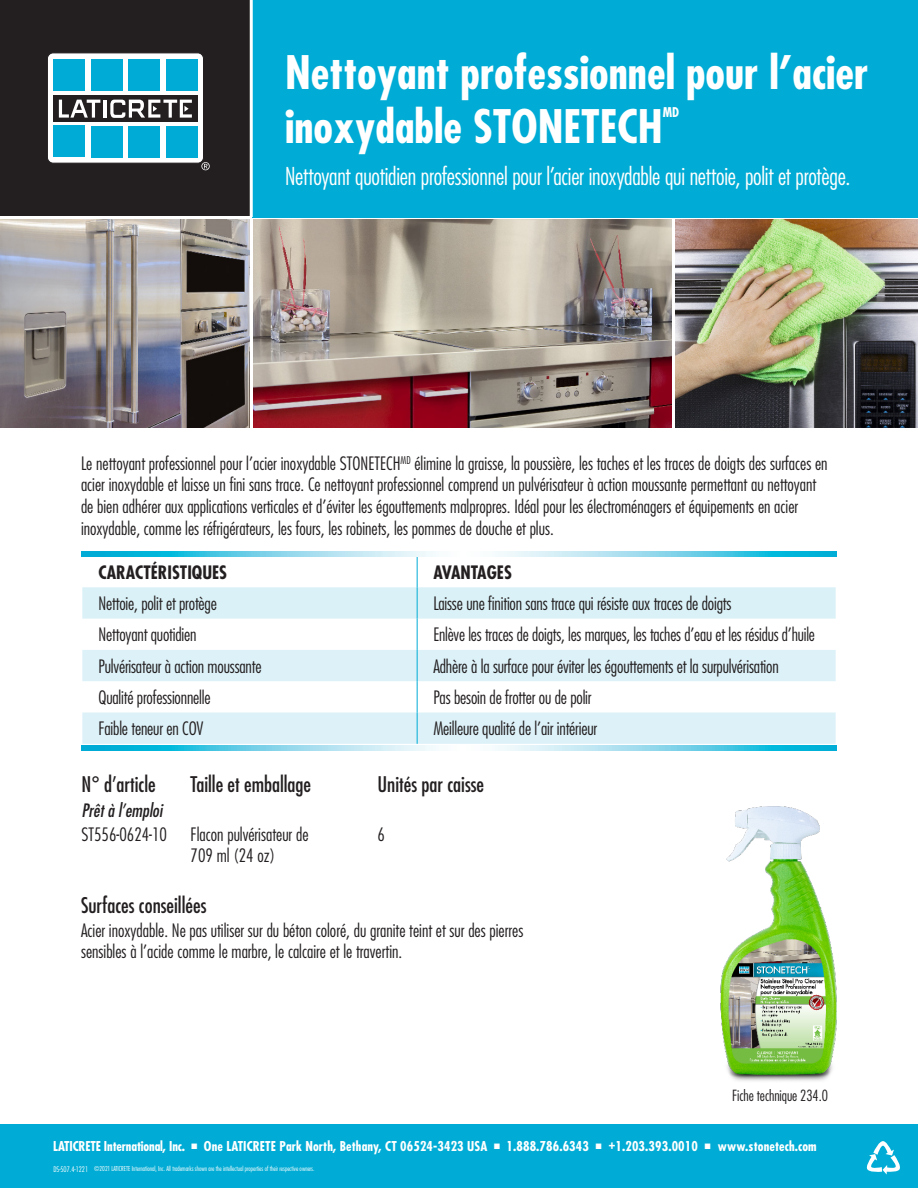
<style>
.page{position:relative;width:918px;height:1188px;background:#fff}
.page>*{position:absolute;margin:0;border:0;box-sizing:border-box;transform-origin:0 0}
.t1{font:700 condensed 45px/54px "Futura";color:#fff}
.t2{font:300 condensed 24px "Futura";letter-spacing:-.01em;color:#fff}
.Features_Benies{font:condensed 21px "Futura";color:#231f20}
.Features_Benies___te{font:300 condensed 18px/21.6px "Futura";color:#231f20}
.Bottom_Text{font:300 condensed 18px/21px "Futura";color:#231f20}
.Features_Benies-2{font:700 condensed 18px "Futura";color:#231f20}
.Bottom_Text-2{font:italic condensed 18px "Futura";color:#231f20}
.Color_DS_line{font:300 condensed 15px "Futura";letter-spacing:-.005em;color:#231f20}
.t3{font:700 condensed 13.2px "Futura";letter-spacing:.01em;color:#fff}
.t4{font:700 condensed 13.2px "Futura";letter-spacing:-.01em;color:#fff}
.t5{font:700 condensed 13.05px "Futura";color:#fff}
.t6{font:300 condensed 7.5px "Futura";color:#fff}
.t7{font:300 condensed 6.6px "Futura";color:#fff}
</style>
<div class="page">
<div style="left:0;top:1125px;width:918px;height:63px;background:#00acd5"></div>
<svg style="left:866px;top:1141px;width:34px;height:34px"></svg>
<img style="left:253px;top:219px;width:418px;height:209px">
<img style="left:0;top:219px;width:249px;height:209px">
<img style="left:675px;top:219px;width:243px;height:209px">
<div style="left:0;top:0;width:250px;height:216px;background:#231f20"></div>
<div style="left:253px;top:0;width:665px;height:217px;background:#00acd5"></div>
<div style="left:47px;top:53px;width:156px;height:110px;background:#fff;border-radius:6px"></div>
<div style="left:47px;top:53px;width:157px;height:110px;border:1px solid #231f20;border-radius:6px"></div>
<div style="left:53px;top:126px;width:32px;height:31px;background:#00acd5"></div>
<div style="left:91px;top:126px;width:31px;height:31px;background:#00acd5"></div>
<div style="left:129px;top:126px;width:31px;height:31px;background:#00acd5"></div>
<div style="left:166px;top:126px;width:31px;height:31px;background:#00acd5"></div>
<div style="left:53px;top:95px;width:144px;height:27px;background:#231f20"></div>
<hr style="left:103px;top:100px;width:3px;height:18px;background:#fff">
<svg style="left:59px;top:100px;width:41px;height:18px"></svg>
<svg style="left:110px;top:100px;width:82px;height:18px"></svg>
<div style="left:53px;top:59px;width:32px;height:31px;background:#00acd5"></div>
<div style="left:91px;top:59px;width:31px;height:31px;background:#00acd5"></div>
<div style="left:129px;top:59px;width:31px;height:31px;background:#00acd5"></div>
<div style="left:166px;top:59px;width:31px;height:31px;background:#00acd5"></div>
<svg style="left:201px;top:162px;width:9px;height:8px"></svg>
<div style="left:82px;top:587px;width:754px;height:32px;background:#daf1f7"></div>
<svg style="left:82px;top:650px;width:754px;height:94px;fill:#dcf1f8"></svg>
<hr style="left:417px;top:557px;width:1px;height:30px;background:#00acd5">
<hr style="left:417px;top:587px;width:1px;height:32px;background:#00acd5">
<hr style="left:417px;top:619px;width:1px;height:31px;background:#00acd5">
<hr style="left:417px;top:650px;width:1px;height:31px;background:#00acd5">
<hr style="left:417px;top:681px;width:1px;height:32px;background:#00acd5">
<hr style="left:417px;top:713px;width:1px;height:31px;background:#00acd5">
<svg style="left:82px;top:551px;width:754px;height:6px;background:#7ed5ea"></svg>
<svg style="left:82px;top:746px;width:754px;height:5px;background:#7ed5ea"></svg>
<img style="left:720px;top:806px;width:117px;height:275px">
<p class="t1" style="left:285px;top:45px;width:585px">Nettoyant professionnel pour l’acier inoxydable STONETECH</p>
<p class="t5" style="left:663px;top:104px;width:18px">MD</p>
<p class="t2" style="left:285px;top:161px;width:567px">Nettoyant quotidien professionnel pour l’acier inoxydable qui nettoie, polit et protège.</p>
<p class="Features_Benies___te" style="left:81px;top:452px;width:748px">Le nettoyant professionnel pour l’acier inoxydable STONETECH<sup>MD</sup> élimine la graisse, la poussière, les taches et les traces de doigts des surfaces en acier inoxydable et laisse un fini sans trace. Ce nettoyant professionnel comprend un pulvérisateur à action moussante permettant au nettoyant de bien adhérer aux applications verticales et d’éviter les égouttements malpropres. Idéal pour les électroménagers et équipements en acier inoxydable, comme les réfrigérateurs, les fours, les robinets, les pommes de douche et plus.</p>
<p class="Features_Benies-2" style="left:99px;top:561px;width:130px">CARACTÉRISTIQUES</p>
<p class="Features_Benies-2" style="left:433px;top:561px;width:80px">AVANTAGES</p>
<p class="Features_Benies___te" style="left:99px;top:593px;width:120px">Nettoie, polit et protège</p>
<p class="Features_Benies___te" style="left:433px;top:593px;width:300px">Laisse une finition sans trace qui résiste aux traces de doigts</p>
<p class="Features_Benies___te" style="left:99px;top:624px;width:100px">Nettoyant quotidien</p>
<p class="Features_Benies___te" style="left:433px;top:624px;width:383px">Enlève les traces de doigts, les marques, les taches d’eau et les résidus d’huile</p>
<p class="Features_Benies___te" style="left:99px;top:655px;width:165px">Pulvérisateur à action moussante</p>
<p class="Features_Benies___te" style="left:433px;top:655px;width:347px">Adhère à la surface pour éviter les égouttements et la surpulvérisation</p>
<p class="Features_Benies___te" style="left:99px;top:686px;width:114px">Qualité professionnelle</p>
<p class="Features_Benies___te" style="left:433px;top:686px;width:160px">Pas besoin de frotter ou de polir</p>
<p class="Features_Benies___te" style="left:99px;top:718px;width:107px">Faible teneur en COV</p>
<p class="Features_Benies___te" style="left:433px;top:718px;width:165px">Meilleure qualité de l’air intérieur</p>
<p class="Features_Benies" style="left:81px;top:772px;width:76px">N° d’article</p>
<p class="Bottom_Text-2" style="left:81px;top:799px;width:82px">Prêt à l’emploi</p>
<p class="Bottom_Text" style="left:81px;top:824px;width:87px">ST556-0624-10</p>
<p class="Features_Benies" style="left:191px;top:772px;width:122px">Taille et emballage</p>
<p class="Features_Benies" style="left:377px;top:772px;width:108px">Unités par caisse</p>
<p class="Bottom_Text" style="left:191px;top:824px;width:119px">Flacon pulvérisateur de<br>709 ml (24 oz)</p>
<p class="Bottom_Text" style="left:377px;top:824px;width:9px">6</p>
<p class="Features_Benies" style="left:81px;top:893px;width:127px">Surfaces conseillées</p>
<p class="Bottom_Text" style="left:81px;top:920px;width:444px">Acier inoxydable. Ne pas utiliser sur du béton coloré, du granite teint et sur des pierres sensibles à l’acide comme le marbre, le calcaire et le travertin.</p>
<p class="Color_DS_line" style="left:732px;top:1086px;width:97px">Fiche technique 234.0</p>
<p class="t4" style="left:53px;top:1138px;width:133px">LATICRETE International, Inc.</p>
<p class="t3" style="left:204px;top:1138px;width:285px">One LATICRETE Park North, Bethany, CT 06524-3423 USA</p>
<p class="t3" style="left:507px;top:1138px;width:84px">1.888.786.6343</p>
<p class="t3" style="left:609px;top:1138px;width:90px">+1.203.393.0010</p>
<p class="t3" style="left:718px;top:1138px;width:100px">www.stonetech.com</p>
<p class="t6" style="left:53px;top:1164px;width:36px">DS-507.4-1221</p>
<p class="t7" style="left:94px;top:1165px;width:222px">©2021 LATICRETE International, Inc. All trademarks shown are the intellectual properties of their respective owners.</p>
</div>
